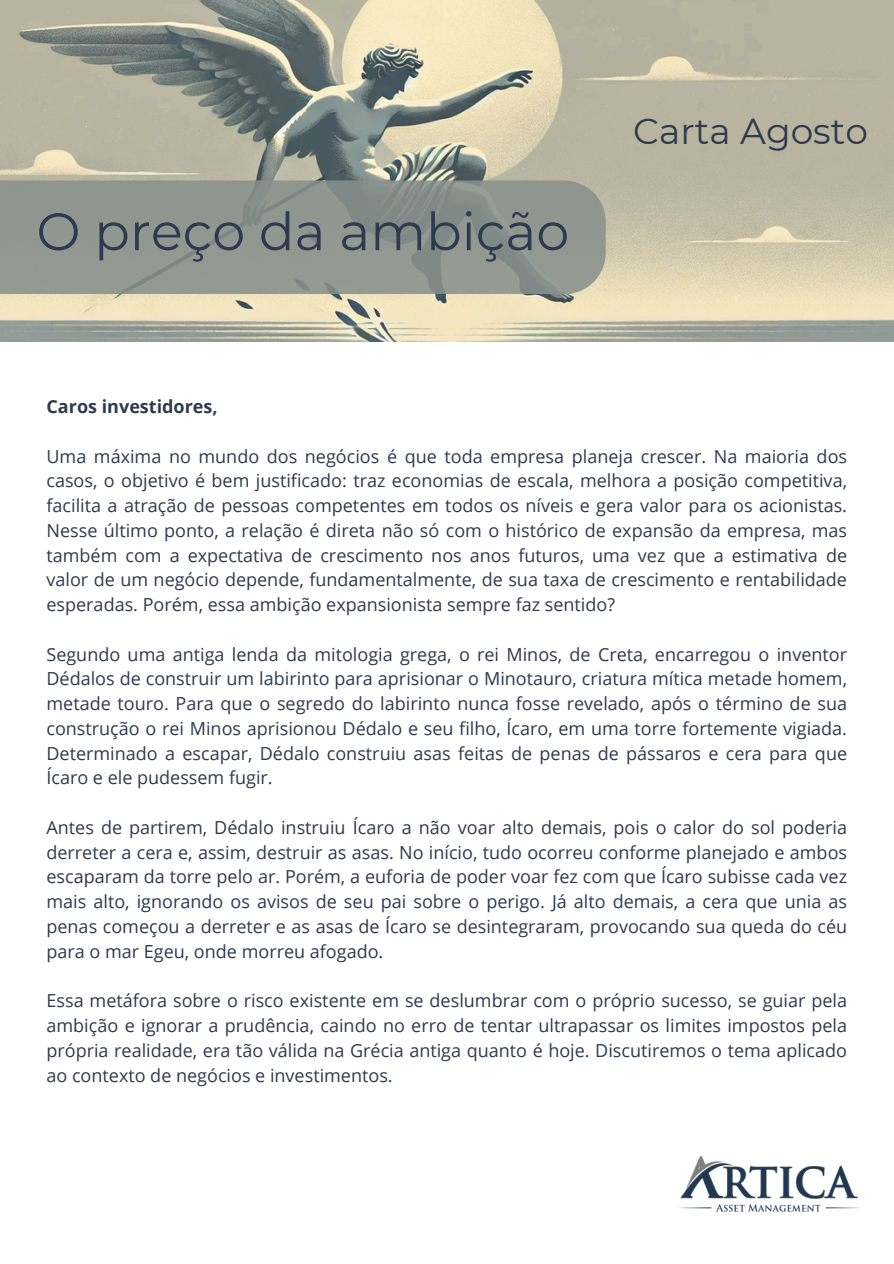
<style>
.page{position:relative;width:894px;height:1264px;background:#fff}
.page>*{position:absolute;margin:0;border:0;box-sizing:border-box;transform-origin:0 0}
.t1{font:52.5px "Montserrat";color:#2e3a4f}
.t2{font:36px "Montserrat";color:#2e3a4f}
.t3{font:18px/24.8px "Open Sans";color:#2e3a4f;text-align:justify}
.t4{font:700 18px "Open Sans";color:#2e3a4f}
</style>
<div class="page">
<img style="left:0;top:0;width:893px;height:342px">
<svg style="left:0;top:180px;width:605px;height:114px;background:#8f968e"></svg>
<img style="left:679px;top:1155px;width:181px;height:57px">
<p class="t1" style="left:36px;top:199px;width:534px">O preço da ambição</p>
<h2 class="t2" style="left:633px;top:109px;width:236px">Carta Agosto</h2>
<h1 class="t4" style="left:46px;top:394px;width:173px">Caros investidores,</h1>
<h3 class="t3" style="left:46px;top:443px;width:802px">Uma máxima no mundo dos negócios é que toda empresa planeja crescer. Na maioria dos casos, o objetivo é bem justificado: traz economias de escala, melhora a posição competitiva, facilita a atração de pessoas competentes em todos os níveis e gera valor para os acionistas.<br>Nesse último ponto, a relação é direta não só com o histórico de expansão da empresa, mas também com a expectativa de crescimento nos anos futuros, uma vez que a estimativa de valor de um negócio depende, fundamentalmente, de sua taxa de crescimento e rentabilidade esperadas. Porém, essa ambição expansionista sempre faz sentido?</h3>
<p class="t3" style="left:46px;top:641px;width:802px">Segundo uma antiga lenda da mitologia grega, o rei Minos, de Creta, encarregou o inventor Dédalos de construir um labirinto para aprisionar o Minotauro, criatura mítica metade homem, metade touro. Para que o segredo do labirinto nunca fosse revelado, após o término de sua construção o rei Minos aprisionou Dédalo e seu filho, Ícaro, em uma torre fortemente vigiada.<br>Determinado a escapar, Dédalo construiu asas feitas de penas de pássaros e cera para que Ícaro e ele pudessem fugir.</p>
<p class="t3" style="left:46px;top:814px;width:802px">Antes de partirem, Dédalo instruiu Ícaro a não voar alto demais, pois o calor do sol poderia derreter a cera e, assim, destruir as asas. No início, tudo ocorreu conforme planejado e ambos escaparam da torre pelo ar. Porém, a euforia de poder voar fez com que Ícaro subisse cada vez mais alto, ignorando os avisos de seu pai sobre o perigo. Já alto demais, a cera que unia as penas começou a derreter e as asas de Ícaro se desintegraram, provocando sua queda do céu para o mar Egeu, onde morreu afogado.</p>
<p class="t3" style="left:46px;top:987px;width:801px">Essa metáfora sobre o risco existente em se deslumbrar com o próprio sucesso, se guiar pela ambição e ignorar a prudência, caindo no erro de tentar ultrapassar os limites impostos pela própria realidade, era tão válida na Grécia antiga quanto é hoje. Discutiremos o tema aplicado ao contexto de negócios e investimentos.</p>
</div>
